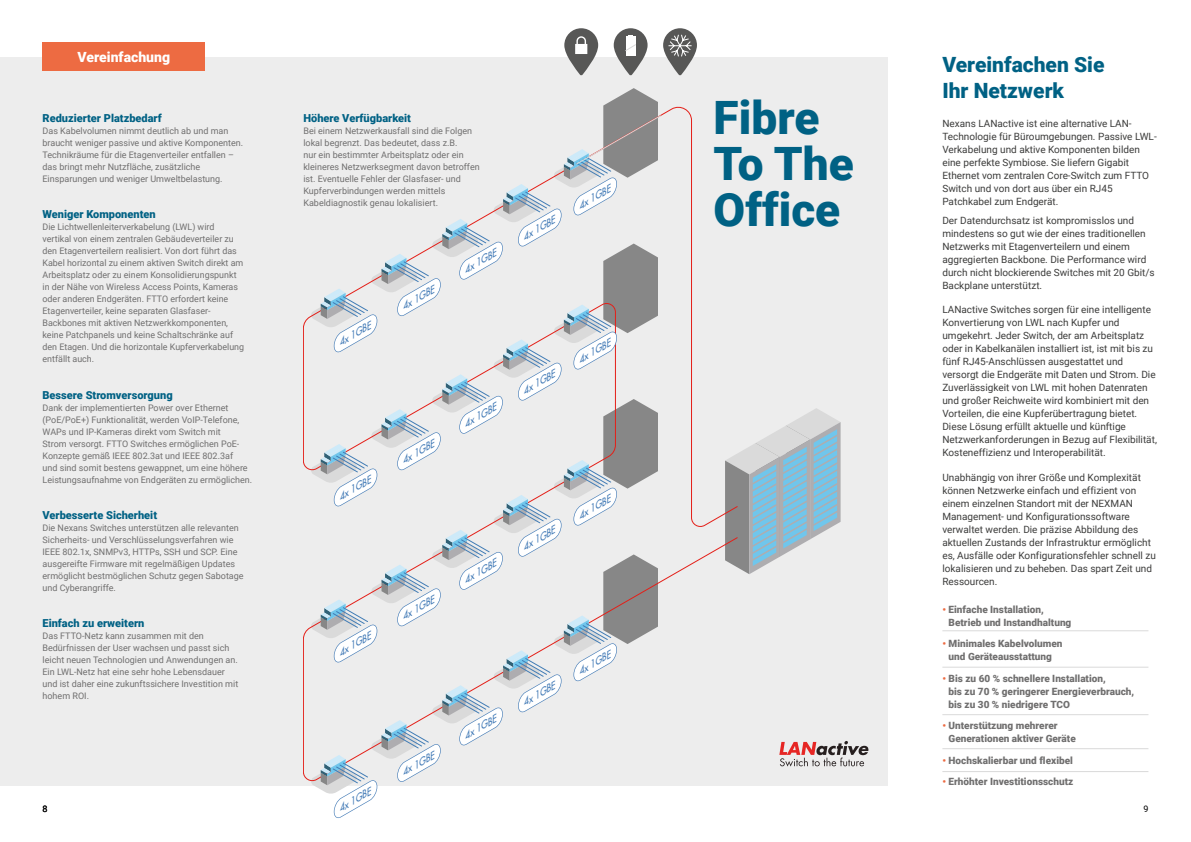
<style>
.page{position:relative;width:1191px;height:842px;background:#fff}
.page>*{position:absolute;margin:0;border:0;box-sizing:border-box;transform-origin:0 0}
.t1{font:900 46px/46px "Roboto";color:#006184}
.t2{font:900 21px/26px "Roboto";color:#006184}
.t3{font:900 14px "Roboto";color:#fff}
.t4{font:900 11px "Roboto";color:#006184}
.t5{font:10px/13px "Roboto";color:#3c3c3b}
.t6{font:900 10px/13px "Roboto";color:#706f6f}
.t7{font:italic 9.6px "Futura";color:#427ab6}
.t8{font:9px/12px "Roboto";color:#706f6f}
.t9{font:9px "Roboto";color:#000}
.s1{color:#ed6b42}
</style>
<div class="page">
<div style="left:0;top:57px;width:887px;height:729px;background:#ededed"></div>
<div style="left:43px;top:43px;width:162px;height:28px;background:#ed6b42"></div>
<svg style="left:779px;top:741px;width:89px;height:25px"></svg>
<hr style="left:942px;top:630px;width:206px;height:1px;background:#dadada">
<hr style="left:942px;top:667px;width:206px;height:1px;background:#dadada">
<hr style="left:942px;top:714px;width:206px;height:1px;background:#dadada">
<hr style="left:942px;top:748px;width:206px;height:1px;background:#dadada">
<hr style="left:942px;top:771px;width:206px;height:1px;background:#dadada">
<svg style="left:738px;top:408px;width:102px;height:166px"></svg>
<svg style="left:303px;top:106px;width:435px;height:675px"></svg>
<svg style="left:564px;top:28px;width:34px;height:48px"></svg>
<svg style="left:614px;top:28px;width:33px;height:48px"></svg>
<svg style="left:663px;top:28px;width:34px;height:48px"></svg>
<svg style="left:310px;top:88px;width:350px;height:730px"></svg>
<h3 class="t3" style="left:77px;top:47px;width:94px">Vereinfachung</h3>
<p class="t4" style="left:43px;top:110px;width:121px">Reduzierter Platzbedarf</p>
<p class="t8" style="left:43px;top:124px;width:202px">Das Kabelvolumen nimmt deutlich ab und man braucht weniger passive und aktive Komponenten.<br>Technikräume für die Etagenverteiler entfallen – das bringt mehr Nutzfläche, zusätzliche Einsparungen und weniger Umweltbelastung.</p>
<p class="t4" style="left:43px;top:206px;width:115px">Weniger Komponenten</p>
<p class="t8" style="left:43px;top:220px;width:203px">Die Lichtwellenleiterverkabelung (LWL) wird vertikal von einem zentralen Gebäudeverteiler zu den Etagenverteilern realisiert. Von dort führt das Kabel horizontal zu einem aktiven Switch direkt am Arbeitsplatz oder zu einem Konsolidierungspunkt in der Nähe von Wireless Access Points, Kameras oder anderen Endgeräten. FTTO erfordert keine Etagenverteiler, keine separaten Glasfaser-Backbones mit aktiven Netzwerkkomponenten, keine Patchpanels und keine Schaltschränke auf den Etagen. Und die horizontale Kupferverkabelung entfällt auch.</p>
<p class="t4" style="left:43px;top:387px;width:132px">Bessere Stromversorgung</p>
<p class="t8" style="left:43px;top:401px;width:211px">Dank der implementierten Power over Ethernet (PoE/PoE+) Funktionalität, werden VoIP-Telefone, WAPs und IP-Kameras direkt vom Switch mit<br>Strom versorgt. FTTO Switches ermöglichen PoE-Konzepte gemäß IEEE 802.3at und IEEE 802.3af<br>und sind somit bestens gewappnet, um eine höhere Leistungsaufnahme von Endgeräten zu ermöglichen.</p>
<p class="t4" style="left:43px;top:507px;width:116px">Verbesserte Sicherheit</p>
<p class="t8" style="left:43px;top:521px;width:203px">Die Nexans Switches unterstützen alle relevanten Sicherheits- und Verschlüsselungsverfahren wie IEEE 802.1x, SNMPv3, HTTPs, SSH und SCP. Eine ausgereifte Firmware mit regelmäßigen Updates ermöglicht bestmöglichen Schutz gegen Sabotage und Cyberangriffe.</p>
<p class="t4" style="left:43px;top:616px;width:103px">Einfach zu erweitern</p>
<p class="t8" style="left:43px;top:630px;width:197px">Das FTTO-Netz kann zusammen mit den Bedürfnissen der User wachsen und passt sich leicht neuen Technologien und Anwendungen an.<br>Ein LWL-Netz hat eine sehr hohe Lebensdauer und ist daher eine zukunftssichere Investition mit hohem ROI.</p>
<p class="t9" style="left:43px;top:802px;width:7px">8</p>
<p class="t4" style="left:303px;top:110px;width:109px">Höhere Verfügbarkeit</p>
<p class="t8" style="left:303px;top:124px;width:178px">Bei einem Netzwerkausfall sind die Folgen lokal begrenzt. Das bedeutet, dass z.B.<br>nur ein bestimmter Arbeitsplatz oder ein kleineres Netzwerksegment davon betroffen ist. Eventuelle Fehler der Glasfaser- und Kupferverbindungen werden mittels Kabeldiagnostik genau lokalisiert.</p>
<p class="t7" style="left:335px;top:338px;width:38px;rotate:-30deg">4x 1GBE</p>
<p class="t7" style="left:335px;top:492px;width:38px;rotate:-30deg">4x 1GBE</p>
<p class="t7" style="left:335px;top:648px;width:38px;rotate:-30deg">4x 1GBE</p>
<p class="t7" style="left:335px;top:804px;width:38px;rotate:-30deg">4x 1GBE</p>
<p class="t7" style="left:398px;top:302px;width:38px;rotate:-30deg">4x 1GBE</p>
<p class="t7" style="left:460px;top:265px;width:38px;rotate:-30deg">4x 1GBE</p>
<p class="t7" style="left:398px;top:456px;width:38px;rotate:-30deg">4x 1GBE</p>
<p class="t7" style="left:460px;top:419px;width:38px;rotate:-30deg">4x 1GBE</p>
<p class="t7" style="left:398px;top:612px;width:38px;rotate:-30deg">4x 1GBE</p>
<p class="t7" style="left:460px;top:575px;width:38px;rotate:-30deg">4x 1GBE</p>
<p class="t7" style="left:398px;top:768px;width:38px;rotate:-30deg">4x 1GBE</p>
<p class="t7" style="left:460px;top:731px;width:38px;rotate:-30deg">4x 1GBE</p>
<p class="t7" style="left:519px;top:232px;width:38px;rotate:-30deg">4x 1GBE</p>
<p class="t7" style="left:575px;top:201px;width:38px;rotate:-30deg">4x 1GBE</p>
<p class="t7" style="left:519px;top:386px;width:38px;rotate:-30deg">4x 1GBE</p>
<p class="t7" style="left:575px;top:355px;width:38px;rotate:-30deg">4x 1GBE</p>
<p class="t7" style="left:519px;top:542px;width:38px;rotate:-30deg">4x 1GBE</p>
<p class="t7" style="left:575px;top:511px;width:38px;rotate:-30deg">4x 1GBE</p>
<p class="t7" style="left:519px;top:698px;width:38px;rotate:-30deg">4x 1GBE</p>
<p class="t7" style="left:575px;top:667px;width:38px;rotate:-30deg">4x 1GBE</p>
<h1 class="t1" style="left:713px;top:93px;width:142px">Fibre<br>To The<br>Office</h1>
<h2 class="t2" style="left:942px;top:51px;width:164px">Vereinfachen Sie<br>Ihr Netzwerk</h2>
<p class="t5" style="left:942px;top:117px;width:216px">Nexans LANactive ist eine alternative LAN-Technologie für Büroumgebungen. Passive LWL-Verkabelung und aktive Komponenten bilden eine perfekte Symbiose. Sie liefern Gigabit Ethernet vom zentralen Core-Switch zum FTTO Switch und von dort aus über ein RJ45<br>Patchkabel zum Endgerät.</p>
<p class="t5" style="left:942px;top:213px;width:214px">Der Datendurchsatz ist kompromisslos und mindestens so gut wie der eines traditionellen Netzwerks mit Etagenverteilern und einem aggregierten Backbone. Die Performance wird durch nicht blockierende Switches mit 20 Gbit/s Backplane unterstützt.</p>
<p class="t5" style="left:942px;top:303px;width:216px">LANactive Switches sorgen für eine intelligente Konvertierung von LWL nach Kupfer und umgekehrt. Jeder Switch, der am Arbeitsplatz oder in Kabelkanälen installiert ist, ist mit bis zu fünf RJ45-Anschlüssen ausgestattet und versorgt die Endgeräte mit Daten und Strom. Die Zuverlässigkeit von LWL mit hohen Datenraten und großer Reichweite wird kombiniert mit den Vorteilen, die eine Kupferübertragung bietet.<br>Diese Lösung erfüllt aktuelle und künftige Netzwerkanforderungen in Bezug auf Flexibilität, Kosteneffizienz und Interoperabilität.</p>
<p class="t5" style="left:942px;top:470px;width:215px">Unabhängig von ihrer Größe und Komplexität können Netzwerke einfach und effizient von einem einzelnen Standort mit der NEXMAN Management- und Konfigurationssoftware verwaltet werden. Die präzise Abbildung des aktuellen Zustands der Infrastruktur ermöglicht es, Ausfälle oder Konfigurationsfehler schnell zu lokalisieren und zu beheben. Das spart Zeit und Ressourcen.</p>
<p class="t6" style="left:948px;top:602px;width:124px;text-indent:-6px"><span class="s1">•</span> Einfache Installation,<br>Betrieb und Instandhaltung</p>
<p class="t6" style="left:942px;top:637px;width:122px;text-align:center"><span class="s1">•</span> Minimales Kabelvolumen und Geräteausstattung</p>
<p class="t6" style="left:948px;top:671px;width:187px;text-indent:-6px"><span class="s1">•</span> Bis zu 60 % schnellere Installation,<br>bis zu 70 % geringerer Energieverbrauch, bis zu 30 % niedrigere TCO</p>
<p class="t6" style="left:948px;top:719px;width:129px;text-indent:-6px"><span class="s1">•</span> Unterstützung mehrerer<br>Generationen aktiver Geräte</p>
<p class="t6" style="left:942px;top:753px;width:132px"><span class="s1">•</span> Hochskalierbar und flexibel</p>
<p class="t6" style="left:942px;top:775px;width:132px"><span class="s1">•</span> Erhöhter Investitionsschutz</p>
<p class="t9" style="left:1143px;top:802px;width:7px">9</p>
</div>
